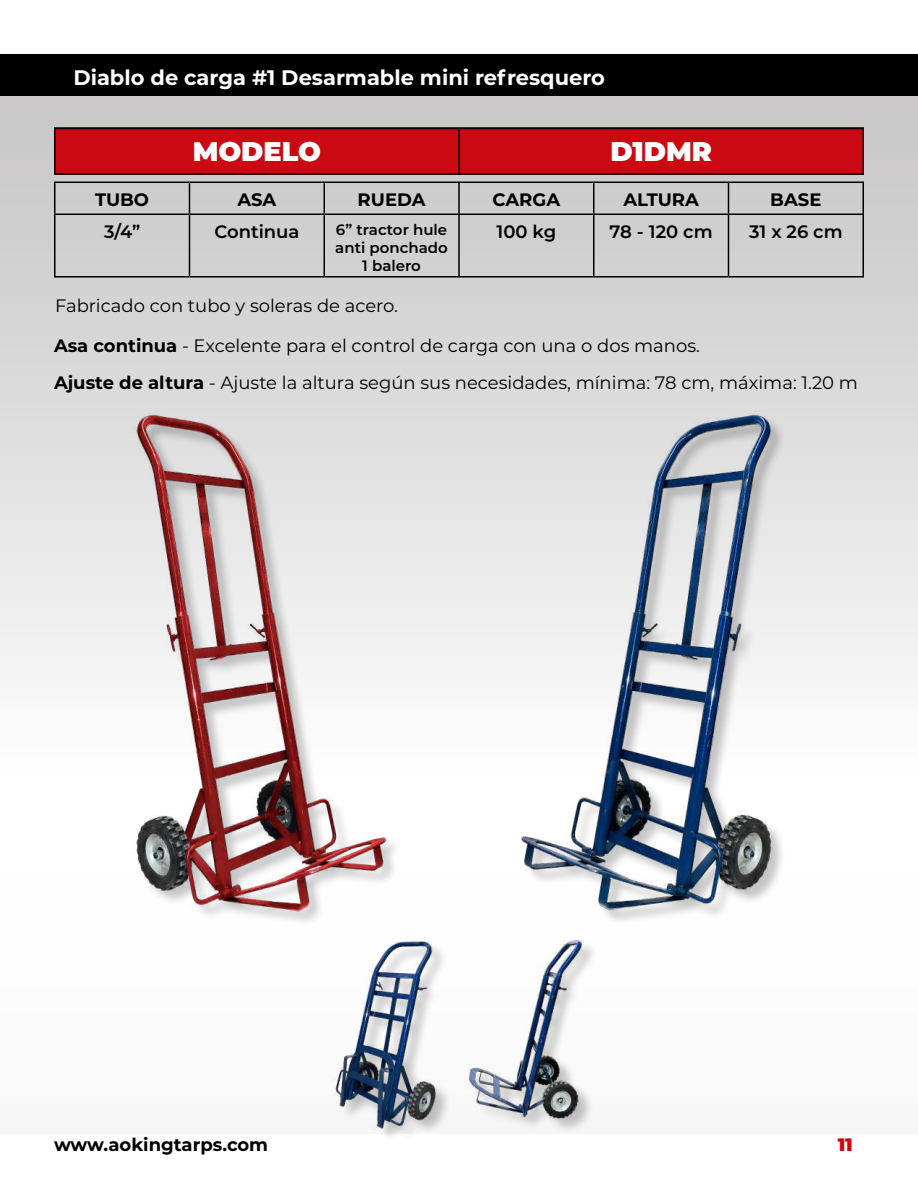
<style>
.page{position:relative;width:918px;height:1188px;background:#fff}
.page>*{position:absolute;margin:0;border:0;box-sizing:border-box;transform-origin:0 0}
.t1{font:900 27px "Montserrat";color:#fff}
.t2{font:700 21px "Montserrat";color:#fff}
.t3{font:18px/36.6px "Montserrat";color:#000}
.t4{font:700 18px "Montserrat";color:#000}
.t5{font:600 18px "Montserrat";color:#000}
.t6{font:900 18px "Montserrat";color:#cb0912}
.t7{font:600 15px/18px "Montserrat";color:#000;text-align:center}
.s1{font-weight:700}
</style>
<div class="page">
<img style="left:0;top:95px;width:918px;height:585px">
<div style="left:0;top:54px;width:918px;height:41px;background:#000"></div>
<img style="left:97px;top:404px;width:318px;height:518px">
<img style="left:502px;top:404px;width:318px;height:517px">
<img style="left:333px;top:941px;width:113px;height:192px">
<img style="left:468px;top:939px;width:125px;height:193px">
<div style="left:54px;top:128px;width:810px;height:47px;background:#cb0912"></div>
<hr style="left:54px;top:128px;width:405px;height:1px;background:#000">
<hr style="left:54px;top:129px;width:2px;height:44px;background:#000">
<hr style="left:459px;top:128px;width:405px;height:1px;background:#000">
<hr style="left:458px;top:129px;width:2px;height:44px;background:#000">
<hr style="left:862px;top:129px;width:2px;height:44px;background:#000">
<hr style="left:54px;top:173px;width:405px;height:2px;background:#000">
<hr style="left:459px;top:173px;width:405px;height:2px;background:#000">
<hr style="left:54px;top:182px;width:135px;height:1px;background:#000">
<hr style="left:54px;top:183px;width:2px;height:31px;background:#000">
<hr style="left:189px;top:182px;width:135px;height:1px;background:#000">
<hr style="left:189px;top:183px;width:1px;height:31px;background:#000">
<hr style="left:324px;top:182px;width:135px;height:1px;background:#000">
<hr style="left:324px;top:183px;width:1px;height:31px;background:#000">
<hr style="left:459px;top:182px;width:135px;height:1px;background:#000">
<hr style="left:458px;top:183px;width:2px;height:31px;background:#000">
<hr style="left:594px;top:182px;width:134px;height:1px;background:#000">
<hr style="left:593px;top:183px;width:1px;height:31px;background:#000">
<hr style="left:729px;top:182px;width:135px;height:1px;background:#000">
<hr style="left:728px;top:183px;width:1px;height:31px;background:#000">
<hr style="left:862px;top:183px;width:2px;height:31px;background:#000">
<hr style="left:54px;top:214px;width:135px;height:1px;background:#000">
<hr style="left:54px;top:215px;width:2px;height:61px;background:#000">
<hr style="left:189px;top:214px;width:135px;height:1px;background:#000">
<hr style="left:189px;top:215px;width:1px;height:61px;background:#000">
<hr style="left:324px;top:214px;width:135px;height:1px;background:#000">
<hr style="left:324px;top:215px;width:1px;height:61px;background:#000">
<hr style="left:459px;top:214px;width:135px;height:1px;background:#000">
<hr style="left:458px;top:215px;width:2px;height:61px;background:#000">
<hr style="left:594px;top:214px;width:134px;height:1px;background:#000">
<hr style="left:593px;top:215px;width:1px;height:61px;background:#000">
<hr style="left:729px;top:214px;width:135px;height:1px;background:#000">
<hr style="left:728px;top:215px;width:1px;height:61px;background:#000">
<hr style="left:862px;top:215px;width:2px;height:61px;background:#000">
<hr style="left:54px;top:276px;width:135px;height:2px;background:#000">
<hr style="left:189px;top:276px;width:135px;height:2px;background:#000">
<hr style="left:324px;top:276px;width:135px;height:2px;background:#000">
<hr style="left:459px;top:276px;width:135px;height:2px;background:#000">
<hr style="left:594px;top:276px;width:134px;height:2px;background:#000">
<hr style="left:729px;top:276px;width:135px;height:2px;background:#000">
<p class="t2" style="left:73px;top:62px;width:533px">Diablo de carga #1 Desarmable mini refresquero</p>
<h1 class="t1" style="left:193px;top:131px;width:130px">MODELO</h1>
<h1 class="t1" style="left:610px;top:131px;width:103px">D1DMR</h1>
<p class="t4" style="left:95px;top:186px;width:56px">TUBO</p>
<p class="t4" style="left:237px;top:186px;width:41px">ASA</p>
<p class="t4" style="left:358px;top:186px;width:69px">RUEDA</p>
<p class="t4" style="left:493px;top:186px;width:69px">CARGA</p>
<p class="t4" style="left:623px;top:186px;width:77px">ALTURA</p>
<p class="t4" style="left:770px;top:186px;width:53px">BASE</p>
<p class="t5" style="left:104px;top:219px;width:38px">3/4”</p>
<p class="t5" style="left:214px;top:219px;width:87px">Continua</p>
<p class="t7" style="left:335px;top:220px;width:114px">6” tractor hule anti ponchado<br>1 balero</p>
<p class="t5" style="left:497px;top:219px;width:61px">100 kg</p>
<p class="t5" style="left:610px;top:219px;width:104px">78 - 120 cm</p>
<p class="t5" style="left:749px;top:219px;width:95px">31 x 26 cm</p>
<p class="t3" style="left:55px;top:287px;width:345px">Fabricado con tubo y soleras de acero.</p>
<p class="t3" style="left:54px;top:327px;width:805px"><span class="s1">Asa continua</span> - Excelente para el control de carga con una o dos manos.<br><span class="s1">Ajuste de altura</span> - Ajuste la altura según sus necesidades, mínima: 78 cm, máxima: 1.20 m</p>
<p class="t4" style="left:54px;top:1132px;width:216px">www.aokingtarps.com</p>
<p class="t6" style="left:838px;top:1132px;width:17px">11</p>
</div>
